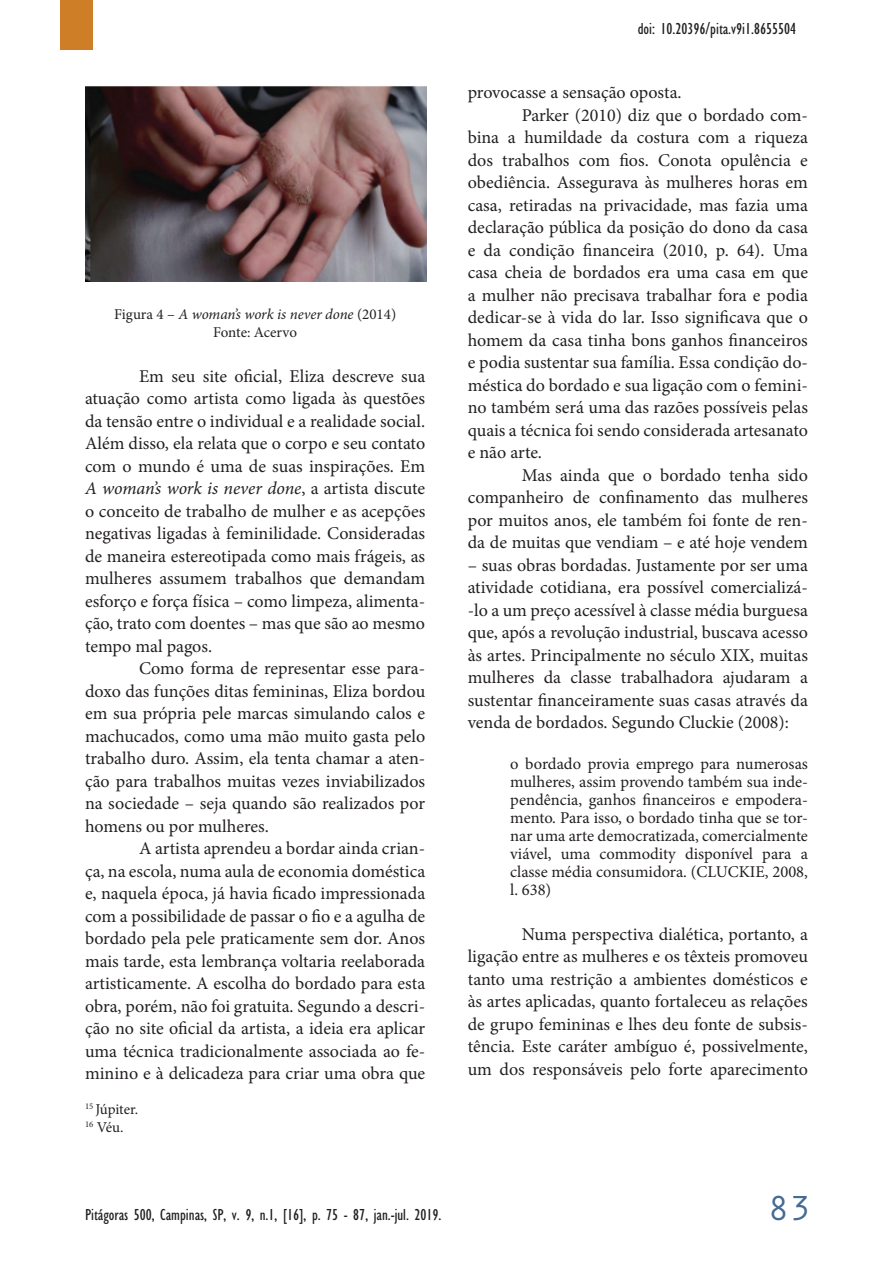
<style>
.page{position:relative;width:893px;height:1263px;background:#fff}
.page>*{position:absolute;margin:0;border:0;box-sizing:border-box;transform-origin:0 0}
.t1{font:36px "Orator Std";color:#456a94}
.t2{font:18px/22.5px "Minion Pro";color:#231f20;text-align:justify}
.t3{font:16.5px/18px "Minion Pro";color:#231f20;text-align:justify}
.t4{font:condensed 16.5px "M Gill Sans";color:#231f20}
.t5{font:15px/18px "Minion Pro";letter-spacing:-.01em;color:#231f20;text-align:center}
.s1{font-style:italic}
</style>
<div class="page">
<div style="left:60px;top:0;width:32px;height:50px;background:#cd7e27"></div>
<img style="left:85px;top:86px;width:341px;height:195px">
<p class="t5" style="left:114px;top:305px;width:284px">Figura 4 – <span class="s1">A woman’s work is never done</span> (2014)<br>Fonte: Acervo</p>
<p class="t2" style="left:85px;top:365px;width:342px;text-indent:54px">Em seu site oficial, Eliza descreve sua atuação como artista como ligada às questões da tensão entre o individual e a realidade social.<br>Além disso, ela relata que o corpo e seu contato com o mundo é uma de suas inspirações. Em <span class="s1">A woman’s work is never done</span>, a artista discute o conceito de trabalho de mulher e as acepções negativas ligadas à feminilidade. Consideradas de maneira estereotipada como mais frágeis, as mulheres assumem trabalhos que demandam esforço e força física – como limpeza, alimenta&shy;ção, trato com doentes – mas que são ao mesmo tempo mal pagos.</p>
<p class="t2" style="left:85px;top:657px;width:342px;text-indent:54px">Como forma de representar esse para&shy;doxo das funções ditas femininas, Eliza bordou em sua própria pele marcas simulando calos e machucados, como uma mão muito gasta pelo trabalho duro. Assim, ela tenta chamar a aten&shy;ção para trabalhos muitas vezes inviabilizados na sociedade – seja quando são realizados por homens ou por mulheres.</p>
<p class="t2" style="left:85px;top:837px;width:342px;text-indent:54px">A artista aprendeu a bordar ainda crian&shy;ça, na escola, numa aula de economia doméstica e, naquela época, já havia ficado impressionada com a possibilidade de passar o fio e a agulha de bordado pela pele praticamente sem dor. Anos mais tarde, esta lembrança voltaria reelaborada artisticamente. A escolha do bordado para esta obra, porém, não foi gratuita. Segundo a descri&shy;ção no site oficial da artista, a ideia era aplicar uma técnica tradicionalmente associada ao fe&shy;minino e à delicadeza para criar uma obra que</p>
<p class="t5" style="left:85px;top:1101px;width:55px;text-align:left"><sup>15</sup> Júpiter.<br><sup>16</sup> Véu.</p>
<p class="t4" style="left:85px;top:1205px;width:358px">Pitágoras 500, Campinas, SP, v. 9, n.1, [16], p. 75 - 87, jan.-jul. 2019.</p>
<p class="t4" style="left:638px;top:19px;width:160px">doi: 10.20396/pita.v9i1.8655504</p>
<p class="t2" style="left:468px;top:81px;width:215px">provocasse a sensação oposta.</p>
<p class="t2" style="left:522px;top:104px;width:288px">Parker (2010) diz que o bordado com-</p>
<p class="t2" style="left:468px;top:126px;width:342px">bina a humildade da costura com a riqueza</p>
<p class="t2" style="left:468px;top:149px;width:342px">dos trabalhos com fios. Conota opulência e</p>
<p class="t2" style="left:468px;top:171px;width:342px">obediência. Assegurava às mulheres horas em</p>
<p class="t2" style="left:468px;top:194px;width:342px">casa, retiradas na privacidade, mas fazia uma</p>
<p class="t2" style="left:468px;top:216px;width:342px">declaração pública da posição do dono da casa</p>
<p class="t2" style="left:468px;top:239px;width:342px">e da condição financeira (2010, p. 64). Uma</p>
<p class="t2" style="left:468px;top:261px;width:342px">casa cheia de bordados era uma casa em que</p>
<p class="t2" style="left:468px;top:284px;width:342px">a mulher não precisava trabalhar fora e podia</p>
<p class="t2" style="left:468px;top:306px;width:342px">dedicar-se à vida do lar. Isso significava que o</p>
<p class="t2" style="left:468px;top:329px;width:342px">homem da casa tinha bons ganhos financeiros</p>
<p class="t2" style="left:468px;top:351px;width:342px">e podia sustentar sua família. Essa condição do-</p>
<p class="t2" style="left:468px;top:374px;width:342px">méstica do bordado e sua ligação com o femini-</p>
<p class="t2" style="left:468px;top:396px;width:342px">no também será uma das razões possíveis pelas</p>
<p class="t2" style="left:468px;top:419px;width:342px">quais a técnica foi sendo considerada artesanato</p>
<p class="t2" style="left:468px;top:441px;width:76px">e não arte.</p>
<p class="t2" style="left:522px;top:464px;width:288px">Mas ainda que o bordado tenha sido</p>
<p class="t2" style="left:468px;top:486px;width:342px">companheiro de confinamento das mulheres</p>
<p class="t2" style="left:468px;top:509px;width:342px">por muitos anos, ele também foi fonte de ren-</p>
<p class="t2" style="left:468px;top:531px;width:342px">da de muitas que vendiam – e até hoje vendem</p>
<p class="t2" style="left:468px;top:554px;width:342px">– suas obras bordadas. Justamente por ser uma atividade cotidiana, era possível comercializá--lo a um preço acessível à classe média burguesa que, após a revolução industrial, buscava acesso às artes. Principalmente no século XIX, muitas mulheres da classe trabalhadora ajudaram a sustentar financeiramente suas casas através da venda de bordados. Segundo Cluckie (2008):</p>
<p class="t3" style="left:510px;top:754px;width:299px">o bordado provia emprego para numerosas mulheres, assim provendo também sua inde&shy;pendência, ganhos financeiros e empodera&shy;mento. Para isso, o bordado tinha que se tor&shy;nar uma arte democratizada, comercialmente viável, uma commodity disponível para a classe média consumidora. (CLUCKIE, 2008, l. 638)</p>
<p class="t2" style="left:468px;top:923px;width:342px;text-indent:54px">Numa perspectiva dialética, portanto, a ligação entre as mulheres e os têxteis promoveu tanto uma restrição a ambientes domésticos e às artes aplicadas, quanto fortaleceu as relações de grupo femininas e lhes deu fonte de subsis&shy;tência. Este caráter ambíguo é, possivelmente, um dos responsáveis pelo forte aparecimento</p>
<h1 class="t1" style="left:768px;top:1182px;width:45px">83</h1>
</div>
